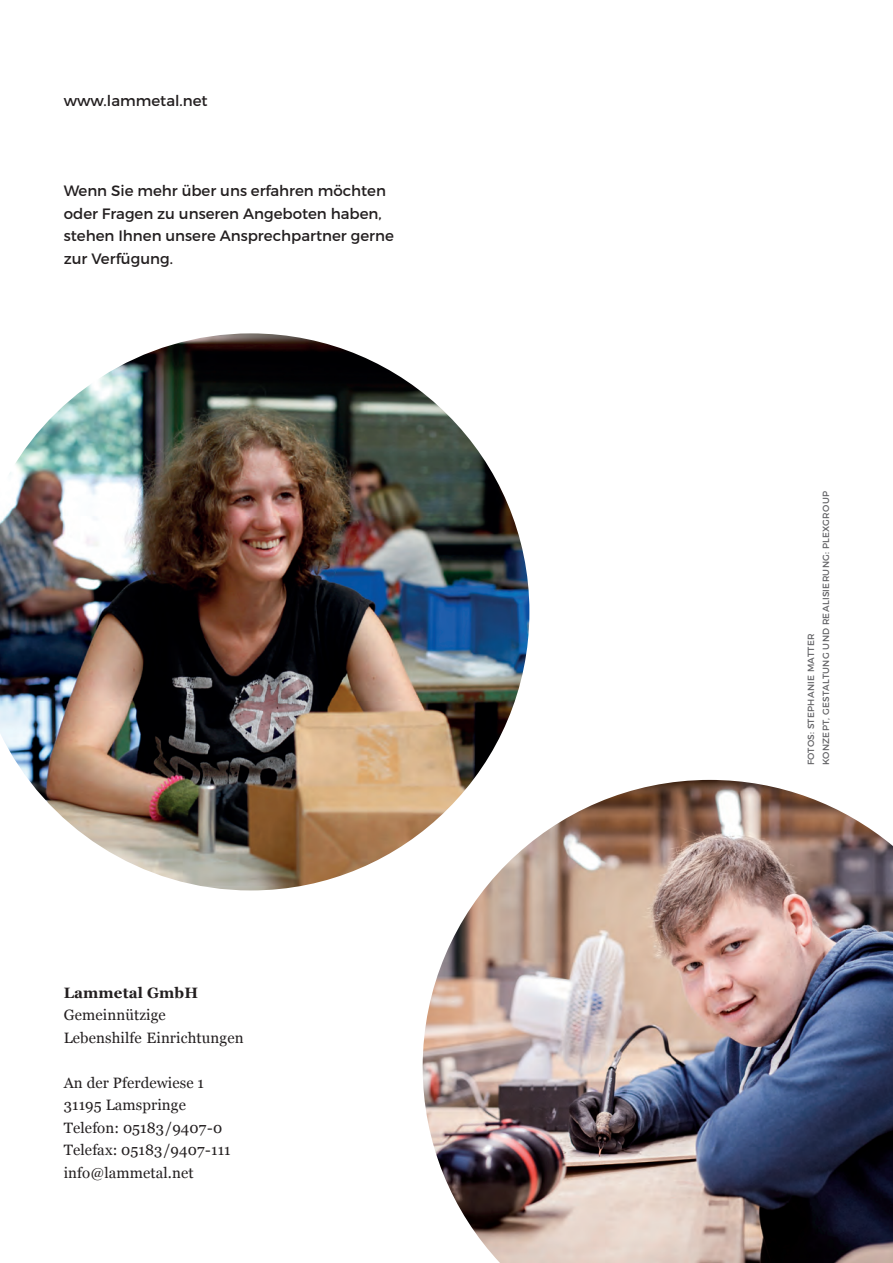
<style>
.page{position:relative;width:893px;height:1263px;background:#fff}
.page>*{position:absolute;margin:0;border:0;box-sizing:border-box;transform-origin:0 0}
.t1{font:15px/22.5px "Montserrat";color:#231f20}
.t2{font:15px/22.5px "Georgia";letter-spacing:.01em;color:#231f20}
.t3{font:700 15px "Georgia";letter-spacing:.01em;color:#231f20}
.t4{font:9px/15px "Montserrat";letter-spacing:.03em;color:#636366}
</style>
<div class="page">
<img style="left:0;top:333px;width:529px;height:557px">
<img style="left:423px;top:780px;width:470px;height:483px">
<p class="t1" style="left:64px;top:90px;width:145px">www.lammetal.net</p>
<p class="t1" style="left:64px;top:179px;width:332px">Wenn Sie mehr über uns erfahren möchten oder Fragen zu unseren Angeboten haben, stehen Ihnen unsere Ansprechpartner gerne zur Verfügung.</p>
<p class="t3" style="left:64px;top:981px;width:136px">Lammetal GmbH</p>
<p class="t2" style="left:64px;top:1003px;width:181px">Gemeinnützige<br>Lebenshilfe Einrichtungen</p>
<p class="t2" style="left:64px;top:1071px;width:168px">An der Pferdewiese 1<br>31195 Lamspringe<br>Telefon: 05183/9407-0<br>Telefax: 05183/9407-111 info@lammetal.net</p>
<p class="t4" style="left:803px;top:765px;width:276px;rotate:-90deg">FOTOS: STEPHANIE MATTER<br>KONZEPT, GESTALTUNG UND REALISIERUNG: PLEXGROUP</p>
</div>
